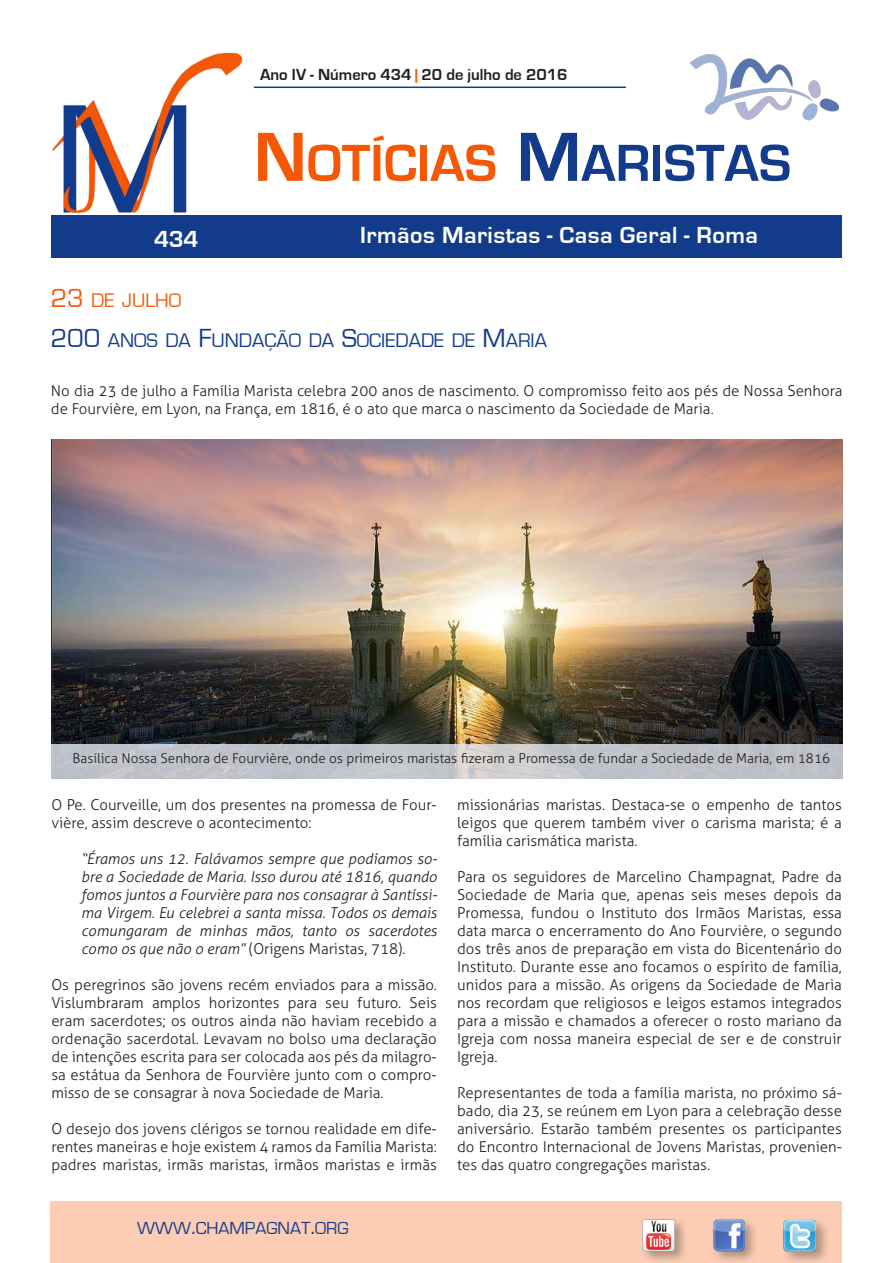
<style>
.page{position:relative;width:893px;height:1263px;background:#fff}
.page>*{position:absolute;margin:0;border:0;box-sizing:border-box;transform-origin:0 0}
.t1{font:700 54px "Eurostile";color:#f45706}
.t2{font:700 24px "Eurostile";letter-spacing:.02em;color:#fff}
.Titolo{font:20.25px "Eurostile";color:#123b8b}
.Titolo-2{font:20.25px "Eurostile";color:#f45706}
.t3{font:18px "Eurostile";color:#123b8b}
.t4{font:700 16.5px "Eurostile";color:#231f20}
.Testo_normal{font:300 15px/18px "Aller";color:#231f20;text-align:justify}
.Testo_normal-2{font:italic 300 15px/18px "Aller";color:#231f20;text-align:justify}
.TextoElenco{font:300 15px/18px "Aller";color:#231f20}
.DidacaliaFotos{font:300 13.5px "Aller";color:#231f20}
.s1{color:#f45706}
.s2{font-size:72px}
.s3{font-size:72px;color:#123b8b}
.s4{color:#123b8b}
.s5{font-size:27px}
.s6{font-style:normal}
.s7{font-size:24px}
</style>
<div class="page">
<div style="left:51px;top:215px;width:791px;height:43px;background:#123b8b"></div>
<div style="left:50px;top:1201px;width:792px;height:62px;background:#fccdb4"></div>
<div style="left:711px;top:1217px;width:48px;height:46px;background:#231f20;opacity:.35"></div>
<img style="left:713px;top:1219px;width:32px;height:32px">
<div style="left:781px;top:1217px;width:49px;height:46px;background:#231f20;opacity:.35"></div>
<img style="left:784px;top:1219px;width:32px;height:32px">
<hr style="left:254px;top:87px;width:372px;height:1px;background:#123b8b">
<div style="left:641px;top:1217px;width:47px;height:46px;background:#231f20;opacity:.35"></div>
<img style="left:642px;top:1219px;width:33px;height:32px">
<img style="left:52px;top:52px;width:191px;height:161px">
<img style="left:690px;top:54px;width:149px;height:67px">
<img style="left:51px;top:439px;width:792px;height:305px">
<svg style="left:51px;top:744px;width:792px;height:35px;background:#c1c4ca"></svg>
<p class="t4" style="left:260px;top:66px;width:309px">Ano IV - Número 434 <span class="s1">|</span> 20 de julho de 2016</p>
<h1 class="t1" style="left:254px;top:134px;width:539px"><span class="s2">N</span>OTÍCIAS <span class="s3">M</span><span class="s4">ARISTAS</span></h1>
<h2 class="t2" style="left:154px;top:226px;width:46px">434</h2>
<h2 class="t2" style="left:360px;top:222px;width:399px">Irmãos Maristas - Casa Geral - Roma</h2>
<p class="Titolo-2" style="left:51px;top:290px;width:132px"><span class="s5">23</span> DE JULHO</p>
<p class="Titolo" style="left:51px;top:329px;width:498px"><span class="s5">200</span> ANOS DA <span class="s5">F</span>UNDAÇÃO DA <span class="s5">S</span>OCIEDADE DE <span class="s5">M</span>ARIA</p>
<p class="TextoElenco" style="left:51px;top:382px;width:793px">No dia 23 de julho a Família Marista celebra 200 anos de nascimento. O compromisso feito aos pés de Nossa Senhora de Fourvière, em Lyon, na França, em 1816, é o ato que marca o nascimento da Sociedade de Maria.</p>
<p class="DidacaliaFotos" style="left:73px;top:750px;width:759px">Basílica Nossa Senhora de Fourvière, onde os primeiros maristas fizeram a Promessa de fundar a Sociedade de Maria, em 1816</p>
<p class="Testo_normal" style="left:51px;top:796px;width:387px">O Pe. Courveille, um dos presentes na promessa de Four&shy;vière, assim descreve o acontecimento:</p>
<p class="Testo_normal-2" style="left:81px;top:850px;width:358px">“Éramos uns 12. Falávamos sempre que podíamos so&shy;bre a Sociedade de Maria. Isso durou até 1816, quando fomos juntos a Fourvière para nos consagrar à Santíssi&shy;ma Virgem. Eu celebrei a santa missa. Todos os demais comungaram de minhas mãos, tanto os sacerdotes como os que não o eram” <span class="s6">(Origens Maristas, 718).</span></p>
<p class="Testo_normal" style="left:51px;top:976px;width:387px">Os peregrinos são jovens recém enviados para a missão.<br>Vislumbraram amplos horizontes para seu futuro. Seis eram sacerdotes; os outros ainda não haviam recebido a ordenação sacerdotal. Levavam no bolso uma declaração de intenções escrita para ser colocada aos pés da milagro&shy;sa estátua da Senhora de Fourvière junto com o compro&shy;misso de se consagrar à nova Sociedade de Maria.</p>
<p class="Testo_normal" style="left:51px;top:1120px;width:387px">O desejo dos jovens clérigos se tornou realidade em dife&shy;rentes maneiras e hoje existem 4 ramos da Família Marista: padres maristas, irmãs maristas, irmãos maristas e irmãs</p>
<p class="t3" style="left:137px;top:1219px;width:213px">WWW<span class="s7">.</span>CHAMPAGNAT<span class="s7">.</span>ORG</p>
<p class="Testo_normal" style="left:457px;top:796px;width:386px">missionárias maristas. Destaca-se o empenho de tantos leigos que querem também viver o carisma marista; é a família carismática marista.</p>
<p class="Testo_normal" style="left:457px;top:868px;width:386px">Para os seguidores de Marcelino Champagnat, Padre da Sociedade de Maria que, apenas seis meses depois da Promessa, fundou o Instituto dos Irmãos Maristas, essa data marca o encerramento do Ano Fourvière, o segundo dos três anos de preparação em vista do Bicentenário do Instituto. Durante esse ano focamos o espírito de família, unidos para a missão. As origens da Sociedade de Maria nos recordam que religiosos e leigos estamos integrados para a missão e chamados a oferecer o rosto mariano da Igreja com nossa maneira especial de ser e de construir Igreja.</p>
<p class="Testo_normal" style="left:457px;top:1084px;width:386px">Representantes de toda a família marista, no próximo sá&shy;bado, dia 23, se reúnem em Lyon para a celebração desse aniversário. Estarão também presentes os participantes do Encontro Internacional de Jovens Maristas, provenien&shy;tes das quatro congregações maristas.</p>
</div>
